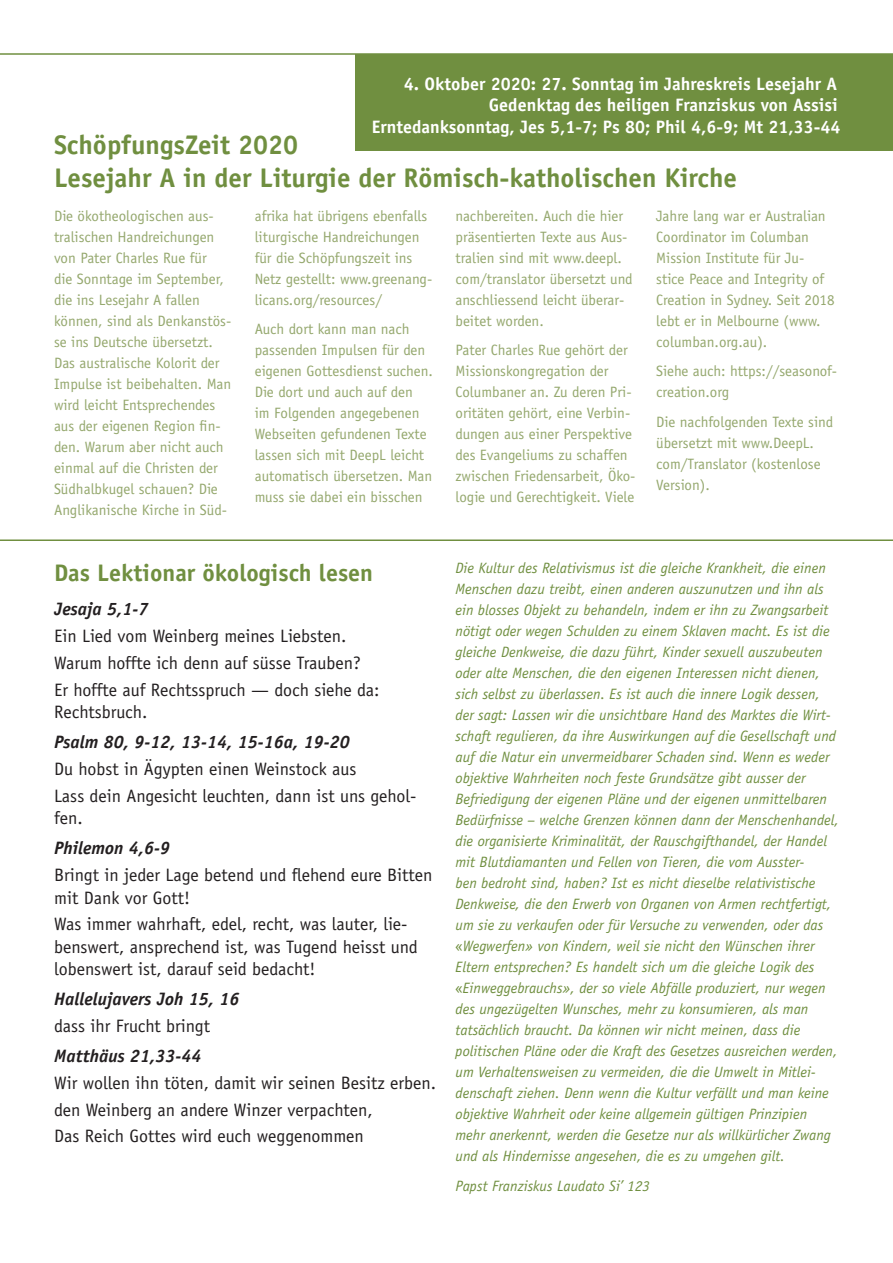
<style>
.page{position:relative;width:893px;height:1263px;background:#fff}
.page>*{position:absolute;margin:0;border:0;box-sizing:border-box;transform-origin:0 0}
.t1{font:700 27px/32.4px "Officina Sans";color:#708f40}
.t2{font:700 24px "Officina Sans";color:#708f40}
.t3{font:18px/26.7px "Officina Sans";color:#231f20}
.t4{font:700 18px/21.6px "Officina Sans";color:#fff;text-align:right}
.t5{font:italic 700 18px "Officina Sans";color:#231f20}
.t6{font:italic 15px/21px "Officina Sans";color:#708f40}
.t7{font:15px/21px "Officina Sans";color:#95a86e}
.s1{font-style:normal}
</style>
<div class="page">
<div style="left:356px;top:54px;width:537px;height:97px;background:#708f40"></div>
<hr style="left:0;top:53px;width:893px;height:2px;background:#708f40">
<hr style="left:0;top:539px;width:893px;height:2px;background:#708f40">
<p class="t4" style="left:372px;top:73px;width:470px">4. Oktober 2020: 27. Sonntag im Jahreskreis Lesejahr A<br>Gedenktag des heiligen Franziskus von Assisi<br>Erntedanksonntag, Jes 5,1-7; Ps 80; Phil 4,6-9; Mt 21,33-44</p>
<h1 class="t1" style="left:54px;top:129px;width:685px">SchöpfungsZeit 2020<br>Lesejahr A in der Liturgie der Römisch-katholischen Kirche</h1>
<p class="t7" style="left:54px;top:205px;width:179px">Die ökotheologischen aus&shy;tralischen Handreichungen von Pater Charles Rue für<br>die Sonntage im September, die ins Lesejahr A fallen können, sind als Denkanstös&shy;se ins Deutsche übersetzt.<br>Das australische Kolorit der<br>Impulse ist beibehalten. Man wird leicht Entsprechendes aus der eigenen Region fin&shy;den. Warum aber nicht auch einmal auf die Christen der<br>Südhalbkugel schauen? Die<br>Anglikanische Kirche in Süd-</p>
<p class="t7" style="left:255px;top:205px;width:179px">afrika hat übrigens ebenfalls liturgische Handreichungen für die Schöpfungszeit ins<br>Netz gestellt: www.greenang&shy;licans.org/resources/</p>
<p class="t7" style="left:255px;top:319px;width:180px">Auch dort kann man nach passenden Impulsen für den eigenen Gottesdienst suchen.<br>Die dort und auch auf den<br>im Folgenden angegebenen<br>Webseiten gefundenen Texte lassen sich mit DeepL leicht automatisch übersetzen. Man muss sie dabei ein bisschen</p>
<h2 class="t2" style="left:54px;top:558px;width:321px">Das Lektionar ökologisch lesen</h2>
<p class="t5" style="left:54px;top:598px;width:96px">Jesaja 5,1-7</p>
<p class="t3" style="left:54px;top:623px;width:327px">Ein Lied vom Weinberg meines Liebsten.<br>Warum hoffte ich denn auf süsse Trauben?<br>Er hoffte auf Rechtsspruch — doch siehe da:</p>
<p class="t3" style="left:54px;top:699px;width:95px">Rechtsbruch.</p>
<p class="t5" style="left:54px;top:731px;width:297px">Psalm 80, 9-12, 13-14, 15-16a, 19-20</p>
<p class="t3" style="left:54px;top:755px;width:364px">Du hobst in Ägypten einen Weinstock aus<br>Lass dein Angesicht leuchten, dann ist uns gehol-</p>
<p class="t3" style="left:54px;top:805px;width:30px">fen.</p>
<p class="t5" style="left:54px;top:837px;width:118px">Philemon 4,6-9</p>
<p class="t3" style="left:54px;top:864px;width:380px;line-height:22.5px">Bringt in jeder Lage betend und flehend eure Bitten mit Dank vor Gott!</p>
<p class="t3" style="left:54px;top:913px;width:365px;line-height:22.5px">Was immer wahrhaft, edel, recht, was lauter, lie&shy;benswert, ansprechend ist, was Tugend heisst und lobenswert ist, darauf seid bedacht!</p>
<p class="t5" style="left:54px;top:988px;width:187px">Hallelujavers Joh 15, 16</p>
<p class="t3" style="left:54px;top:1013px;width:158px">dass ihr Frucht bringt</p>
<p class="t5" style="left:54px;top:1045px;width:149px">Matthäus 21,33-44</p>
<p class="t3" style="left:54px;top:1069px;width:384px">Wir wollen ihn töten, damit wir seinen Besitz erben. den Weinberg an andere Winzer verpachten,<br>Das Reich Gottes wird euch weggenommen</p>
<p class="t7" style="left:455px;top:205px;width:179px">nachbereiten. Auch die hier präsentierten Texte aus Aus&shy;tralien sind mit www.deepl. com/translator übersetzt und anschliessend leicht überar&shy;beitet worden.</p>
<p class="t7" style="left:455px;top:340px;width:182px">Pater Charles Rue gehört der<br>Missionskongregation der<br>Columbaner an. Zu deren Pri&shy;oritäten gehört, eine Verbin&shy;dungen aus einer Perspektive des Evangeliums zu schaffen zwischen Friedensarbeit, Öko&shy;logie und Gerechtigkeit. Viele</p>
<p class="t7" style="left:656px;top:205px;width:180px">Jahre lang war er Australian<br>Coordinator im Columban<br>Mission Institute für Ju&shy;stice Peace and Integrity of<br>Creation in Sydney. Seit 2018 lebt er in Melbourne (www. columban.org.au).</p>
<p class="t7" style="left:656px;top:361px;width:182px">Siehe auch: https://seasonof&shy;creation.org</p>
<p class="t7" style="left:656px;top:411px;width:179px">Die nachfolgenden Texte sind übersetzt mit www.DeepL. com/Translator (kostenlose<br>Version).</p>
<p class="t6" style="left:455px;top:558px;width:385px">Die Kultur des Relativismus ist die gleiche Krankheit, die einen Menschen dazu treibt, einen anderen auszunutzen und ihn als ein blosses Objekt zu behandeln, indem er ihn zu Zwangsarbeit nötigt oder wegen Schulden zu einem Sklaven macht. Es ist die gleiche Denkweise, die dazu führt, Kinder sexuell auszubeuten oder alte Menschen, die den eigenen Interessen nicht dienen, sich selbst zu überlassen. Es ist auch die innere Logik dessen, der sagt: Lassen wir die unsichtbare Hand des Marktes die Wirt&shy;schaft regulieren, da ihre Auswirkungen auf die Gesellschaft und auf die Natur ein unvermeidbarer Schaden sind. Wenn es weder objektive Wahrheiten noch feste Grundsätze gibt ausser der Befriedigung der eigenen Pläne und der eigenen unmittelbaren Bedürfnisse – welche Grenzen können dann der Menschenhandel, die organisierte Kriminalität, der Rauschgifthandel, der Handel mit Blutdiamanten und Fellen von Tieren, die vom Ausster-<br>ben bedroht sind, haben? Ist es nicht dieselbe relativistische Denkweise, die den Erwerb von Organen von Armen rechtfertigt, um sie zu verkaufen oder für Versuche zu verwenden, oder das <span class="s1">«</span>Wegwerfen» von Kindern, weil sie nicht den Wünschen ihrer Eltern entsprechen? Es handelt sich um die gleiche Logik des <span class="s1">«</span>Einweggebrauchs», der so viele Abfälle produziert, nur wegen des ungezügelten Wunsches, mehr zu konsumieren, als man tatsächlich braucht. Da können wir nicht meinen, dass die politischen Pläne oder die Kraft des Gesetzes ausreichen werden, um Verhaltensweisen zu vermeiden, die die Umwelt in Mitlei&shy;denschaft ziehen. Denn wenn die Kultur verfällt und man keine objektive Wahrheit oder keine allgemein gültigen Prinzipien mehr anerkennt, werden die Gesetze nur als willkürlicher Zwang und als Hindernisse angesehen, die es zu umgehen gilt.</p>
<p class="t6" style="left:455px;top:1175px;width:196px">Papst Franziskus Laudato Si’ 123</p>
</div>
